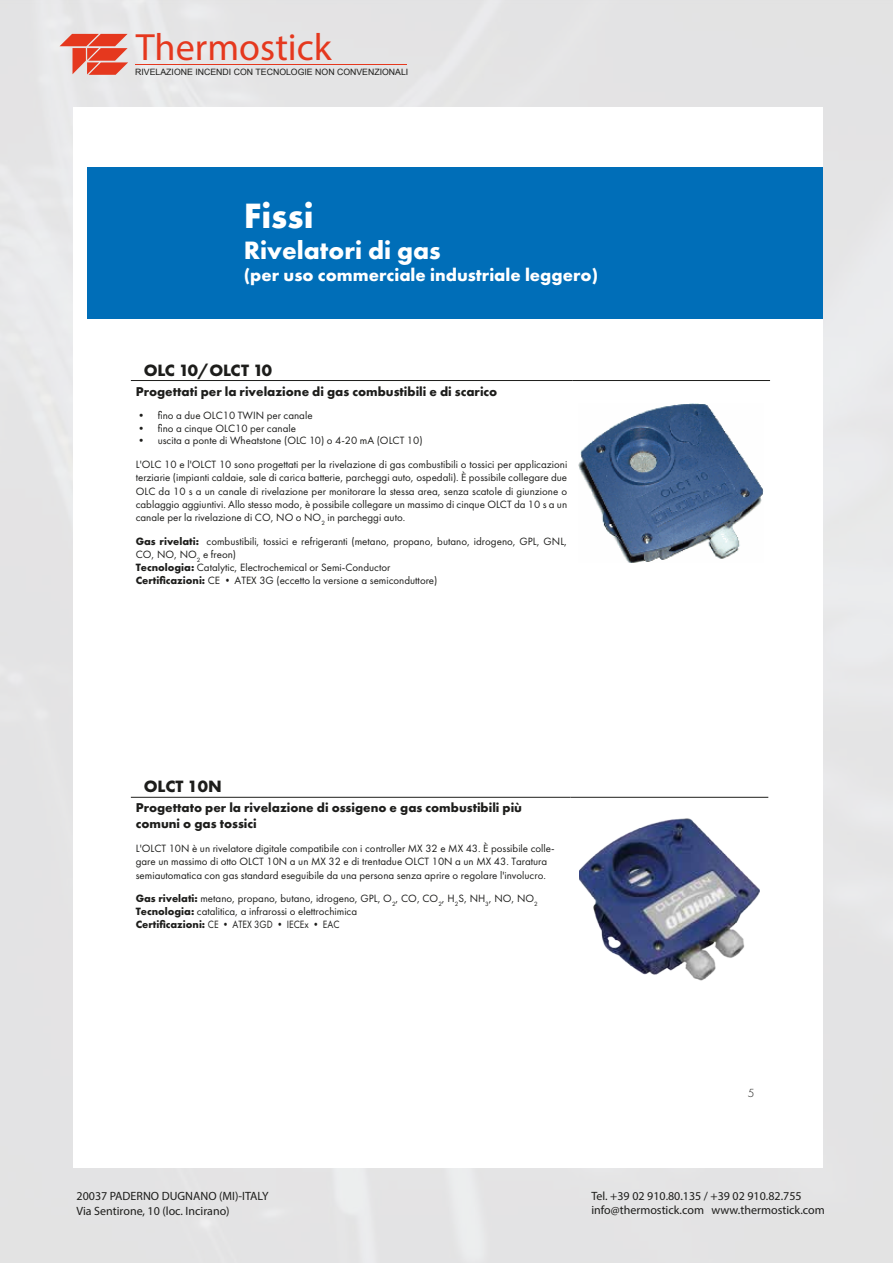
<style>
.page{position:relative;width:893px;height:1263px;background:#fff}
.page>*{position:absolute;margin:0;border:0;box-sizing:border-box;transform-origin:0 0}
.t1{font:38.1px "Myriad Pro";color:#e5381e}
.t2{font:700 36.45px "Futura PT";color:#fff}
.t3{font:700 26.1px "Futura PT";color:#fff}
.t4{font:700 18.3px "Futura PT";color:#fff}
.t5{font:700 17.1px "Futura PT";color:#1d1d1b}
.t6{font:700 13.2px/15.9px "Futura PT";color:#1d1d1b}
.t7{font:300 12.15px "Futura PT";color:#1d1d1b}
.t8{font:12px/14.4px "Myriad Pro";color:#1d1d1b}
.t9{font:10.95px/13.4px "Futura PT";color:#1d1d1b}
.t10{font:8.7px "Arial";color:#1d1d1b}
.s1{font-weight:700}
</style>
<div class="page">
<img style="left:0;top:0;width:893px;height:1263px">
<div style="left:73px;top:107px;width:749px;height:1060px;background:#fff"></div>
<hr style="left:135px;top:64px;width:272px;height:1px;background:#e5381e">
<svg style="left:60px;top:34px;width:68px;height:41px;background:#e57a6a"></svg>
<div style="left:87px;top:168px;width:735px;height:151px;background:#006eb8"></div>
<hr style="left:131px;top:380px;width:441px;height:1px;background:#1d1d1b">
<hr style="left:572px;top:380px;width:198px;height:1px;background:#1d1d1b">
<img style="left:579px;top:403px;width:185px;height:160px">
<hr style="left:131px;top:797px;width:439px;height:1px;background:#1d1d1b">
<hr style="left:570px;top:797px;width:198px;height:1px;background:#1d1d1b">
<img style="left:580px;top:818px;width:179px;height:163px">
<h1 class="t1" style="left:136px;top:23px;width:197px">Thermostick</h1>
<p class="t10" style="left:135px;top:66px;width:275px">RIVELAZIONE INCENDI CON TECNOLOGIE NON CONVENZIONALI</p>
<h2 class="t2" style="left:244px;top:192px;width:71px">Fissi</h2>
<h3 class="t3" style="left:244px;top:234px;width:199px">Rivelatori di gas</h3>
<h3 class="t4" style="left:244px;top:263px;width:356px">(per uso commerciale industriale leggero)</h3>
<h3 class="t5" style="left:144px;top:359px;width:130px">OLC 10/OLCT 10</h3>
<p class="t6" style="left:136px;top:383px;width:363px">Progettati per la rivelazione di gas combustibili e di scarico</p>
<p class="t9" style="left:136px;top:409px;width:178px">• fino a due OLC10 TWIN per canale</p>
<p class="t9" style="left:136px;top:421px;width:162px">• fino a cinque OLC10 per canale</p>
<p class="t9" style="left:136px;top:429px;width:433px;line-height:23.5px">• uscita a ponte di Wheatstone (OLC 10) o 4-20 mA (OLCT 10)<br>L'OLC 10 e l'OLCT 10 sono progettati per la rivelazione di gas combustibili o tossici per applicazioni</p>
<p class="t9" style="left:136px;top:471px;width:433px;text-align:justify">terziarie (impianti caldaie, sale di carica batterie, parcheggi auto, ospedali). È possibile collegare due OLC da 10 s a un canale di rivelazione per monitorare la stessa area, senza scatole di giunzione o cablaggio aggiuntivi. Allo stesso modo, è possibile collegare un massimo di cinque OLCT da 10 s a un canale per la rivelazione di CO, NO o NO<sub>2</sub> in parcheggi auto.</p>
<p class="t9" style="left:136px;top:535px;width:433px"><span class="s1">Gas rivelati:</span> combustibili, tossici e refrigeranti (metano, propano, butano, idrogeno, GPL, GNL, CO, NO, NO<sub>2</sub> e freon)<br><span class="s1">Tecnologia:</span> Catalytic, Electrochemical or Semi-Conductor<br><span class="s1">Certificazioni:</span> CE • ATEX 3G (eccetto la versione a semiconduttore)</p>
<h3 class="t5" style="left:144px;top:776px;width:80px">OLCT 10N</h3>
<p class="t6" style="left:136px;top:799px;width:388px">Progettato per la rivelazione di ossigeno e gas combustibili più comuni o gas tossici</p>
<p class="t9" style="left:136px;top:841px;width:420px">L'OLCT 10N è un rivelatore digitale compatibile con i controller MX 32 e MX 43. È possibile colle&shy;gare un massimo di otto OLCT 10N a un MX 32 e di trentadue OLCT 10N a un MX 43. Taratura semiautomatica con gas standard eseguibile da una persona senza aprire o regolare l'involucro.</p>
<p class="t9" style="left:136px;top:892px;width:404px;line-height:12.9px"><span class="s1">Gas rivelati:</span> metano, propano, butano, idrogeno, GPL, O<sub>2</sub>, CO, CO<sub>2</sub>, H<sub>2</sub>S, NH<sub>3</sub>, NO, NO<sub>2<br></sub><span class="s1">Tecnologia:</span> catalitica, a infrarossi o elettrochimica<br><span class="s1">Certificazioni:</span> CE • ATEX 3GD • IECEx • EAC</p>
<p class="t7" style="left:748px;top:1086px;width:8px">5</p>
<p class="t8" style="left:77px;top:1189px;width:194px">20037 PADERNO DUGNANO (MI)-ITALY<br>Via Sentirone, 10 (loc. Incirano)</p>
<p class="t8" style="left:591px;top:1188px;width:235px">Tel. +39 02 910.80.135 / +39 02 910.82.755 info@thermostick.com www.thermostick.com</p>
</div>
